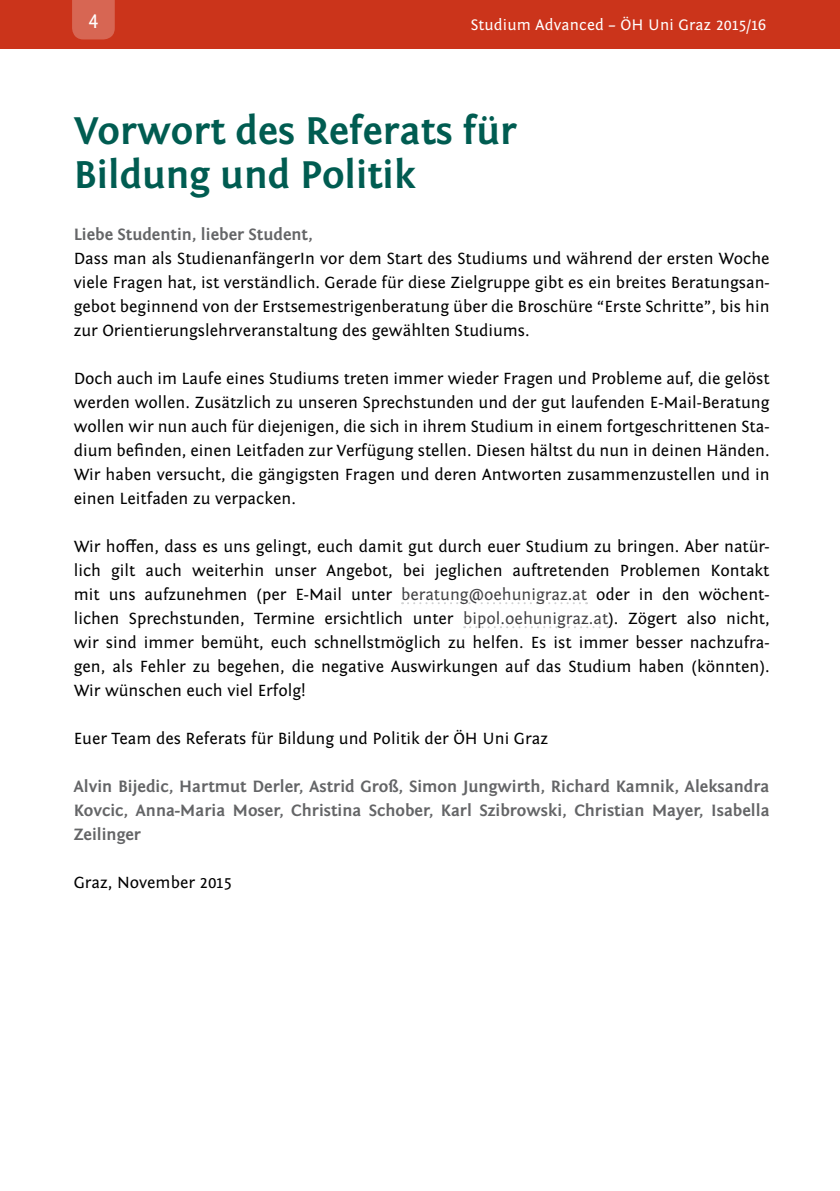
<style>
.page{position:relative;width:840px;height:1191px;background:#fff}
.page>*{position:absolute;margin:0;border:0;box-sizing:border-box;transform-origin:0 0}
.t1{font:700 40px/44px "Fontin Sans";color:#005c51}
.t2{font:20px "Fontin Sans";color:#fff}
.t3{font:17px/24px "Fontin Sans";color:#000;text-align:justify}
.t4{font:700 17px/24px "Fontin Sans";color:#646567;text-align:justify}
.t5{font:16px "Fontin Sans";letter-spacing:.01em;color:#fff}
.s1{color:#434345}
</style>
<div class="page">
<div style="left:0;top:0;width:839px;height:49px;background:#cb341b"></div>
<div style="left:72px;top:0;width:43px;height:39px;background:#d76653"></div>
<svg style="left:402px;top:602px;width:184px;height:2px"></svg>
<svg style="left:464px;top:626px;width:144px;height:2px"></svg>
<p class="t2" style="left:88px;top:8px;width:11px">4</p>
<p class="t5" style="left:470px;top:16px;width:297px">Studium Advanced – ÖH Uni Graz 2015/16</p>
<h1 class="t1" style="left:74px;top:110px;width:444px">Vorwort des Referats für<br>Bildung und Politik</h1>
<p class="t4" style="left:74px;top:223px;width:240px">Liebe Studentin, lieber Student,</p>
<p class="t3" style="left:74px;top:247px;width:697px">Dass man als StudienanfängerIn vor dem Start des Studiums und während der ersten Woche viele Fragen hat, ist verständlich. Gerade für diese Zielgruppe gibt es ein breites Beratungsan&shy;gebot beginnend von der Erstsemestrigenberatung über die Broschüre “Erste Schritte”, bis hin zur Orientierungslehrveranstaltung des gewählten Studiums.</p>
<p class="t3" style="left:74px;top:367px;width:697px">Doch auch im Laufe eines Studiums treten immer wieder Fragen und Probleme auf, die gelöst werden wollen. Zusätzlich zu unseren Sprechstunden und der gut laufenden E-Mail-Beratung wollen wir nun auch für diejenigen, die sich in ihrem Studium in einem fortgeschrittenen Sta&shy;dium befinden, einen Leitfaden zur Verfügung stellen. Diesen hältst du nun in deinen Händen.<br>Wir haben versucht, die gängigsten Fragen und deren Antworten zusammenzustellen und in einen Leitfaden zu verpacken.</p>
<p class="t3" style="left:74px;top:535px;width:697px">Wir hoffen, dass es uns gelingt, euch damit gut durch euer Studium zu bringen. Aber natür&shy;lich gilt auch weiterhin unser Angebot, bei jeglichen auftretenden Problemen Kontakt mit uns aufzunehmen (per E-Mail unter <span class="s1">beratung@oehunigraz.at</span> oder in den wöchent&shy;lichen Sprechstunden, Termine ersichtlich unter <span class="s1">bipol.oehunigraz.at</span>). Zögert also nicht, wir sind immer bemüht, euch schnellstmöglich zu helfen. Es ist immer besser nachzufra&shy;gen, als Fehler zu begehen, die negative Auswirkungen auf das Studium haben (könnten).<br>Wir wünschen euch viel Erfolg!</p>
<p class="t3" style="left:74px;top:727px;width:475px">Euer Team des Referats für Bildung und Politik der ÖH Uni Graz</p>
<p class="t4" style="left:74px;top:775px;width:697px">Alvin Bijedic, Hartmut Derler, Astrid Groß, Simon Jungwirth, Richard Kamnik, Aleksandra Kovcic, Anna-Maria Moser, Christina Schober, Karl Szibrowski, Christian Mayer, Isabella Zeilinger</p>
<p class="t3" style="left:74px;top:871px;width:159px">Graz, November 2015</p>
</div>
